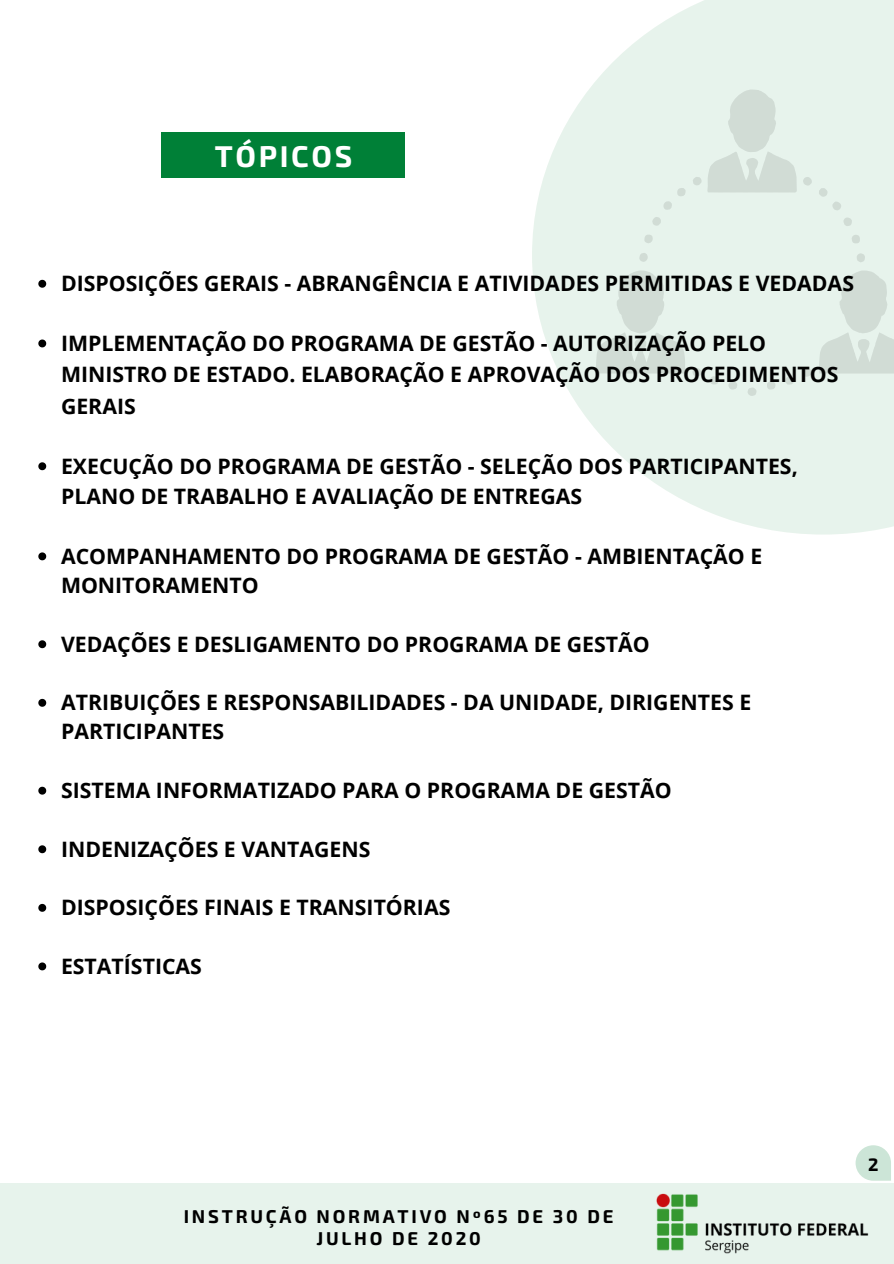
<style>
.page{position:relative;width:894px;height:1264px;background:#fff}
.page>*{position:absolute;margin:0;border:0;box-sizing:border-box;transform-origin:0 0}
.t1{font:700 30px "Exo 2";letter-spacing:.09em;color:#fff}
.t2{font:700 21.3px/31.5px "Open Sans";color:#000}
.t3{font:700 18.6px/21.5px "Exo 2";letter-spacing:.15em;color:#000;text-align:center}
.t4{font:700 18px "Exo 2";color:#000}
</style>
<div class="page">
<div style="left:161px;top:132px;width:243px;height:45px;background:#008037"></div>
<div style="left:0;top:1183px;width:893px;height:80px;background:#e7f3ec"></div>
<img style="left:656px;top:1193px;width:213px;height:60px">
<svg style="left:532px;top:0;width:361px;height:534px;fill:#e7f3ec"></svg>
<svg style="left:818px;top:270px;width:75px;height:103px;background:#d9e5de"></svg>
<svg style="left:595px;top:270px;width:90px;height:104px;background:#dbe6df"></svg>
<svg style="left:639px;top:253px;width:9px;height:9px"></svg>
<svg style="left:842px;top:217px;width:9px;height:9px"></svg>
<svg style="left:709px;top:375px;width:9px;height:10px"></svg>
<svg style="left:801px;top:367px;width:10px;height:10px"></svg>
<svg style="left:707px;top:89px;width:105px;height:104px;background:#dce8e1"></svg>
<svg style="left:747px;top:387px;width:9px;height:9px"></svg>
<svg style="left:643px;top:234px;width:10px;height:10px"></svg>
<svg style="left:818px;top:188px;width:23px;height:22px"></svg>
<svg style="left:663px;top:187px;width:23px;height:23px"></svg>
<svg style="left:850px;top:234px;width:10px;height:10px"></svg>
<svg style="left:692px;top:177px;width:9px;height:9px"></svg>
<svg style="left:855px;top:253px;width:9px;height:9px"></svg>
<svg style="left:727px;top:381px;width:10px;height:8px"></svg>
<svg style="left:652px;top:217px;width:9px;height:9px"></svg>
<svg style="left:784px;top:376px;width:10px;height:9px"></svg>
<svg style="left:765px;top:381px;width:10px;height:9px"></svg>
<svg style="left:691px;top:367px;width:10px;height:9px"></svg>
<svg style="left:38px;top:280px;width:8px;height:8px"></svg>
<svg style="left:38px;top:339px;width:8px;height:8px"></svg>
<svg style="left:38px;top:462px;width:8px;height:8px"></svg>
<svg style="left:38px;top:552px;width:8px;height:8px"></svg>
<svg style="left:38px;top:640px;width:8px;height:8px"></svg>
<svg style="left:38px;top:699px;width:8px;height:7px"></svg>
<svg style="left:38px;top:786px;width:8px;height:8px"></svg>
<svg style="left:38px;top:845px;width:8px;height:8px"></svg>
<svg style="left:38px;top:903px;width:8px;height:8px"></svg>
<svg style="left:38px;top:962px;width:8px;height:8px"></svg>
<svg style="left:855px;top:1145px;width:35px;height:35px"></svg>
<p class="t1" style="left:215px;top:136px;width:139px">TÓPICOS</p>
<p class="t2" style="left:61px;top:267px;width:794px">DISPOSIÇÕES GERAIS - ABRANGÊNCIA E ATIVIDADES PERMITIDAS E VEDADAS</p>
<p class="t2" style="left:61px;top:327px;width:778px">IMPLEMENTAÇÃO DO PROGRAMA DE GESTÃO - AUTORIZAÇÃO PELO<br>MINISTRO DE ESTADO. ELABORAÇÃO E APROVAÇÃO DOS PROCEDIMENTOS<br>GERAIS</p>
<p class="t2" style="left:61px;top:450px;width:738px;line-height:30.5px">EXECUÇÃO DO PROGRAMA DE GESTÃO - SELEÇÃO DOS PARTICIPANTES,<br>PLANO DE TRABALHO E AVALIAÇÃO DE ENTREGAS</p>
<p class="t2" style="left:61px;top:541px;width:702px;line-height:29.2px">ACOMPANHAMENTO DO PROGRAMA DE GESTÃO - AMBIENTAÇÃO E<br>MONITORAMENTO</p>
<p class="t2" style="left:61px;top:627px;width:590px">VEDAÇÕES E DESLIGAMENTO DO PROGRAMA DE GESTÃO</p>
<p class="t2" style="left:61px;top:687px;width:691px;line-height:29.2px">ATRIBUIÇÕES E RESPONSABILIDADES - DA UNIDADE, DIRIGENTES E<br>PARTICIPANTES</p>
<p class="t2" style="left:61px;top:774px;width:612px">SISTEMA INFORMATIZADO PARA O PROGRAMA DE GESTÃO</p>
<p class="t2" style="left:61px;top:832px;width:311px">INDENIZAÇÕES E VANTAGENS</p>
<p class="t2" style="left:61px;top:891px;width:391px">DISPOSIÇÕES FINAIS E TRANSITÓRIAS</p>
<p class="t2" style="left:61px;top:949px;width:142px">ESTATÍSTICAS</p>
<p class="t3" style="left:184px;top:1204px;width:431px">INSTRUÇÃO NORMATIVO Nº65 DE 30 DE<br>JULHO DE 2020</p>
<p class="t4" style="left:868px;top:1153px;width:12px">2</p>
</div>
